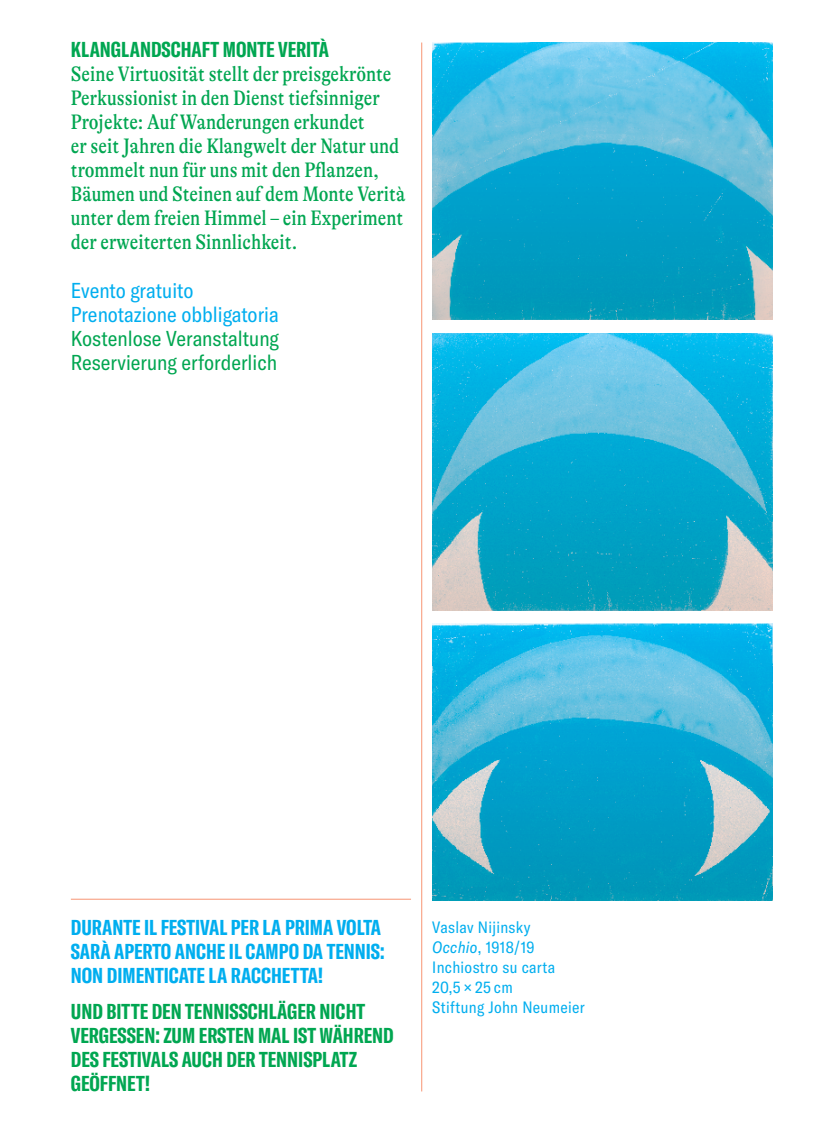
<style>
.page{position:relative;width:815px;height:1134px;background:#fff}
.page>*{position:absolute;margin:0;border:0;box-sizing:border-box;transform-origin:0 0}
.t1{font:condensed 21.25px/24px "GT Alpina";color:#00a651}
.t2{font:700 extra-condensed 21.25px/24px "GT America";color:#00a651}
.t3{font:700 extra-condensed 21.25px/24px "GT America";color:#00aeef}
.t4{font:condensed 21.25px/24px "GT America";color:#00a651}
.t5{font:condensed 21.25px/24px "GT America";color:#00aeef}
.t6{font:condensed 16.25px/20px "GT America";letter-spacing:.02em;color:#00aeef}
.s1{font-style:italic}
</style>
<div class="page">
<hr style="left:421px;top:43px;width:1px;height:1048px;background:#f9aa8f">
<hr style="left:71px;top:899px;width:340px;height:1px;background:#f9aa8f">
<img style="left:432px;top:43px;width:340px;height:276px">
<img style="left:432px;top:334px;width:340px;height:276px">
<img style="left:432px;top:623px;width:340px;height:277px">
<p class="t2" style="left:71px;top:37px;width:260px">KLANGLANDSCHAFT MONTE VERITÀ</p>
<p class="t1" style="left:71px;top:62px;width:336px">Seine Virtuosität stellt der preisgekrönte Perkussionist in den Dienst tiefsinniger Projekte: Auf Wanderungen erkundet<br>er seit Jahren die Klangwelt der Natur und trommelt nun für uns mit den Pflanzen, Bäumen und Steinen auf dem Monte Verità unter dem freien Himmel – ein Experiment der erweiterten Sinnlichkeit.</p>
<p class="t5" style="left:71px;top:278px;width:209px">Evento gratuito<br>Prenotazione obbligatoria</p>
<p class="t4" style="left:71px;top:326px;width:209px">Kostenlose Veranstaltung<br>Reservierung erforderlich</p>
<p class="t3" style="left:71px;top:915px;width:315px">DURANTE IL FESTIVAL PER LA PRIMA VOLTA<br>SARÀ APERTO ANCHE IL CAMPO DA TENNIS:<br>NON DIMENTICATE LA RACCHETTA!</p>
<p class="t2" style="left:71px;top:999px;width:324px">UND BITTE DEN TENNISSCHLÄGER NICHT<br>VERGESSEN: ZUM ERSTEN MAL IST WÄHREND<br>DES FESTIVALS AUCH DER TENNISPLATZ<br>GEÖFFNET!</p>
<p class="t6" style="left:432px;top:917px;width:154px">Vaslav Nijinsky<br><span class="s1">Occhio</span>, 1918/19<br>Inchiostro su carta<br>20,5 × 25 cm<br>Stiftung John Neumeier</p>
</div>
